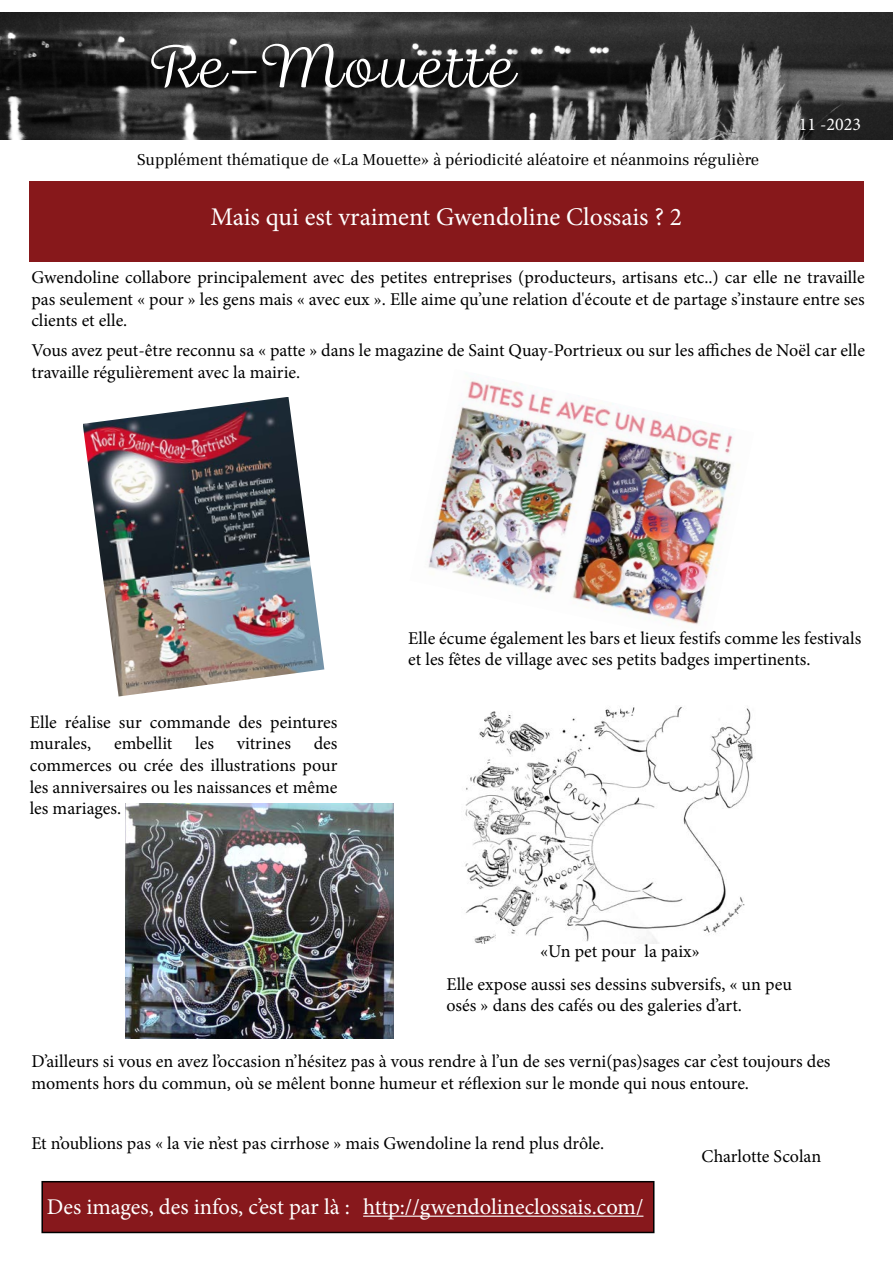
<style>
.page{position:relative;width:893px;height:1263px;background:#fff}
.page>*{position:absolute;margin:0;border:0;box-sizing:border-box;transform-origin:0 0}
.t1{font:55.5px "Madre Script";letter-spacing:.05em;color:#fff;scale:1.05 1}
.t2{font:25.5px "Minion Pro";letter-spacing:-.005em;color:#fff}
.t3{font:22.5px "Minion Pro";color:#fff}
.t4{font:18px/21.6px "Minion Pro";color:#000}
.t5{font:18px "Minion Pro";color:#fff}
.t6{font:16.5px "Frank Ruhl Hofshi";color:#000}
</style>
<div class="page">
<div style="left:42px;top:1182px;width:612px;height:50px;background:#87181c"></div>
<div style="left:41px;top:1181px;width:613px;height:52px;border:2px solid #000"></div>
<img style="left:0;top:12px;width:893px;height:127px">
<div style="left:29px;top:181px;width:835px;height:81px;background:#87181b"></div>
<img style="left:83px;top:397px;width:241px;height:299px">
<img style="left:427px;top:381px;width:306px;height:244px">
<img style="left:125px;top:804px;width:268px;height:235px">
<img style="left:465px;top:706px;width:288px;height:238px">
<hr style="left:363px;top:1215px;width:280px;height:2px;background:#fff">
<h1 class="t1" style="left:151px;top:35px;width:348px">Re-Mouette</h1>
<p class="t6" style="left:137px;top:149px;width:624px">Supplément thématique de «La Mouette» à périodicité aléatoire et néanmoins régulière</p>
<h2 class="t2" style="left:211px;top:200px;width:473px">Mais qui est vraiment Gwendoline Clossais ? 2</h2>
<p class="t5" style="left:799px;top:112px;width:64px">11 -2023</p>
<p class="t4" style="left:31px;top:267px;width:835px;text-align:justify">Gwendoline collabore principalement avec des petites entreprises (producteurs, artisans etc..) car elle ne travaille pas seulement « pour » les gens mais « avec eux ». Elle aime qu’une relation d'écoute et de partage s’instaure entre ses clients et elle.</p>
<p class="t4" style="left:31px;top:340px;width:835px">Vous avez peut-être reconnu sa « patte » dans le magazine de Saint Quay-Portrieux ou sur les affiches de Noël car elle travaille régulièrement avec la mairie.</p>
<p class="t4" style="left:30px;top:711px;width:309px">Elle réalise sur commande des peintures murales,</p>
<p class="t4" style="left:30px;top:733px;width:309px;text-align:justify;text-indent:284px">des commerces ou crée des illustrations pour les anniversaires ou les naissances et même les mariages.</p>
<p class="t4" style="left:114px;top:733px;width:60px">embellit</p>
<p class="t4" style="left:195px;top:733px;width:20px">les</p>
<p class="t4" style="left:237px;top:733px;width:56px">vitrines</p>
<p class="t4" style="left:408px;top:627px;width:455px">Elle écume également les bars et lieux festifs comme les festivals et les fêtes de village avec ses petits badges impertinents.</p>
<p class="t4" style="left:540px;top:940px;width:161px">«Un pet pour la paix»</p>
<p class="t4" style="left:446px;top:973px;width:347px">Elle expose aussi ses dessins subversifs, « un peu osés » dans des cafés ou des galeries d’art.</p>
<p class="t4" style="left:31px;top:1050px;width:801px">D’ailleurs si vous en avez l’occasion n’hésitez pas à vous rendre à l’un de ses verni(pas)sages car c’est toujours des moments hors du commun, où se mêlent bonne humeur et réflexion sur le monde qui nous entoure.</p>
<p class="t4" style="left:31px;top:1132px;width:574px">Et n’oublions pas « la vie n’est pas cirrhose » mais Gwendoline la rend plus drôle.</p>
<p class="t3" style="left:47px;top:1192px;width:598px">Des images, des infos, c’est par là : http://gwendolineclossais.com/</p>
<p class="t4" style="left:702px;top:1146px;width:121px">Charlotte Scolan</p>
</div>
